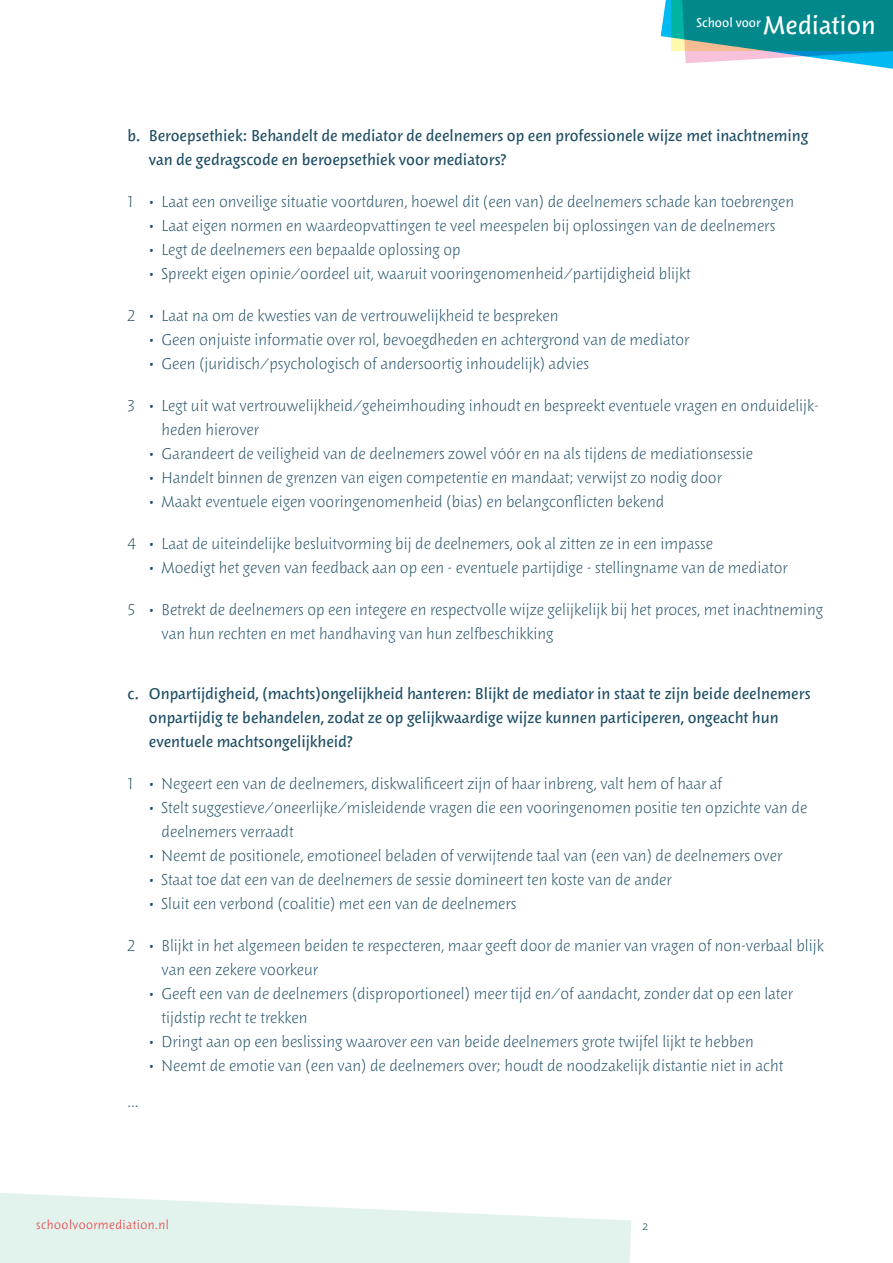
<style>
.page{position:relative;width:893px;height:1263px;background:#fff}
.page>*{position:absolute;margin:0;border:0;box-sizing:border-box;transform-origin:0 0}
.t1{font:300 18px/24px "Woodland ITC";color:#1e4e64}
.t2{font:500 18px/24px "Woodland ITC";color:#1e4e64}
.t3{font:500 14.7px "Woodland ITC";color:#fff}
.t4{font:300 14.25px "Woodland ITC";letter-spacing:.03em;color:#ee1d23}
.t5{font:300 14.25px "Woodland ITC";color:#1e4e64}
.s1{font-size:29.4px}
</style>
<div class="page">
<svg style="left:661px;top:0;width:232px;height:69px"></svg>
<svg style="left:671px;top:0;width:222px;height:51px;background:#0e8d8c"></svg>
<svg style="left:0;top:1193px;width:631px;height:70px"></svg>
<p class="t3" style="left:696px;top:15px;width:181px">School voor <span class="s1">Mediation</span></p>
<p class="t2" style="left:149px;top:124px;width:661px;text-indent:-21px">b. Beroepsethiek: Behandelt de mediator de deelnemers op een professionele wijze met inachtneming van de gedragscode en beroepsethiek voor mediators?</p>
<p class="t1" style="left:128px;top:190px;width:668px">+ • Laat een onveilige situatie voortduren, hoewel dit (een van) de deelnemers schade kan toebrengen</p>
<p class="t1" style="left:149px;top:214px;width:628px">• Laat eigen normen en waardeopvattingen te veel meespelen bij oplossingen van de deelnemers</p>
<p class="t1" style="left:149px;top:238px;width:313px">• Legt de deelnemers een bepaalde oplossing op</p>
<p class="t1" style="left:149px;top:262px;width:543px">• Spreekt eigen opinie/oordeel uit, waaruit vooringenomenheid/partijdigheid blijkt</p>
<p class="t1" style="left:128px;top:304px;width:433px">&lt; • Laat na om de kwesties van de vertrouwelijkheid te bespreken</p>
<p class="t1" style="left:149px;top:328px;width:542px">• Geen onjuiste informatie over rol, bevoegdheden en achtergrond van de mediator</p>
<p class="t1" style="left:149px;top:352px;width:442px">• Geen (juridisch/psychologisch of andersoortig inhoudelijk) advies</p>
<p class="t1" style="left:162px;top:394px;width:659px;text-indent:-34px">= • Legt uit wat vertrouwelijkheid/geheimhouding inhoudt en bespreekt eventuele vragen en onduidelijk&shy;heden hierover</p>
<p class="t1" style="left:149px;top:442px;width:606px">• Garandeert de veiligheid van de deelnemers zowel vóór en na als tijdens de mediationsessie</p>
<p class="t1" style="left:149px;top:466px;width:574px">• Handelt binnen de grenzen van eigen competentie en mandaat; verwijst zo nodig door</p>
<p class="t1" style="left:149px;top:490px;width:517px">• Maakt eventuele eigen vooringenomenheid (bias) en belangconflicten bekend</p>
<p class="t1" style="left:128px;top:532px;width:587px">&gt; • Laat de uiteindelijke besluitvorming bij de deelnemers, ook al zitten ze in een impasse</p>
<p class="t1" style="left:149px;top:556px;width:640px">• Moedigt het geven van feedback aan op een - eventuele partijdige - stellingname van de mediator</p>
<p class="t1" style="left:162px;top:598px;width:663px;text-indent:-34px">^ • Betrekt de deelnemers op een integere en respectvolle wijze gelijkelijk bij het proces, met inachtneming van hun rechten en met handhaving van hun zelfbeschikking</p>
<p class="t2" style="left:149px;top:682px;width:663px;text-indent:-21px">c. Onpartijdigheid, (machts)ongelijkheid hanteren: Blijkt de mediator in staat te zijn beide deelnemers onpartijdig te behandelen, zodat ze op gelijkwaardige wijze kunnen participeren, ongeacht hun eventuele machtsongelijkheid?</p>
<p class="t1" style="left:128px;top:772px;width:596px">+ • Negeert een van de deelnemers, diskwalificeert zijn of haar inbreng, valt hem of haar af</p>
<p class="t1" style="left:162px;top:796px;width:647px;text-indent:-13px">• Stelt suggestieve/oneerlijke/misleidende vragen die een vooringenomen positie ten opzichte van de deelnemers verraadt</p>
<p class="t1" style="left:149px;top:844px;width:635px">• Neemt de positionele, emotioneel beladen of verwijtende taal van (een van) de deelnemers over</p>
<p class="t1" style="left:149px;top:868px;width:524px">• Staat toe dat een van de deelnemers de sessie domineert ten koste van de ander</p>
<p class="t1" style="left:149px;top:892px;width:369px">• Sluit een verbond (coalitie) met een van de deelnemers</p>
<p class="t1" style="left:162px;top:934px;width:664px;text-indent:-34px">&lt; • Blijkt in het algemeen beiden te respecteren, maar geeft door de manier van vragen of non-verbaal blijk van een zekere voorkeur</p>
<p class="t1" style="left:162px;top:982px;width:633px;text-indent:-13px">• Geeft een van de deelnemers (disproportioneel) meer tijd en/of aandacht, zonder dat op een later tijdstip recht te trekken</p>
<p class="t1" style="left:149px;top:1030px;width:606px">• Dringt aan op een beslissing waarover een van beide deelnemers grote twijfel lijkt te hebben</p>
<p class="t1" style="left:149px;top:1054px;width:636px">• Neemt de emotie van (een van) de deelnemers over; houdt de noodzakelijk distantie niet in acht</p>
<p class="t1" style="left:128px;top:1090px;width:12px">...</p>
<p class="t4" style="left:36px;top:1218px;width:134px">schoolvoormediation.nl</p>
<p class="t5" style="left:642px;top:1218px;width:8px">2</p>
</div>
